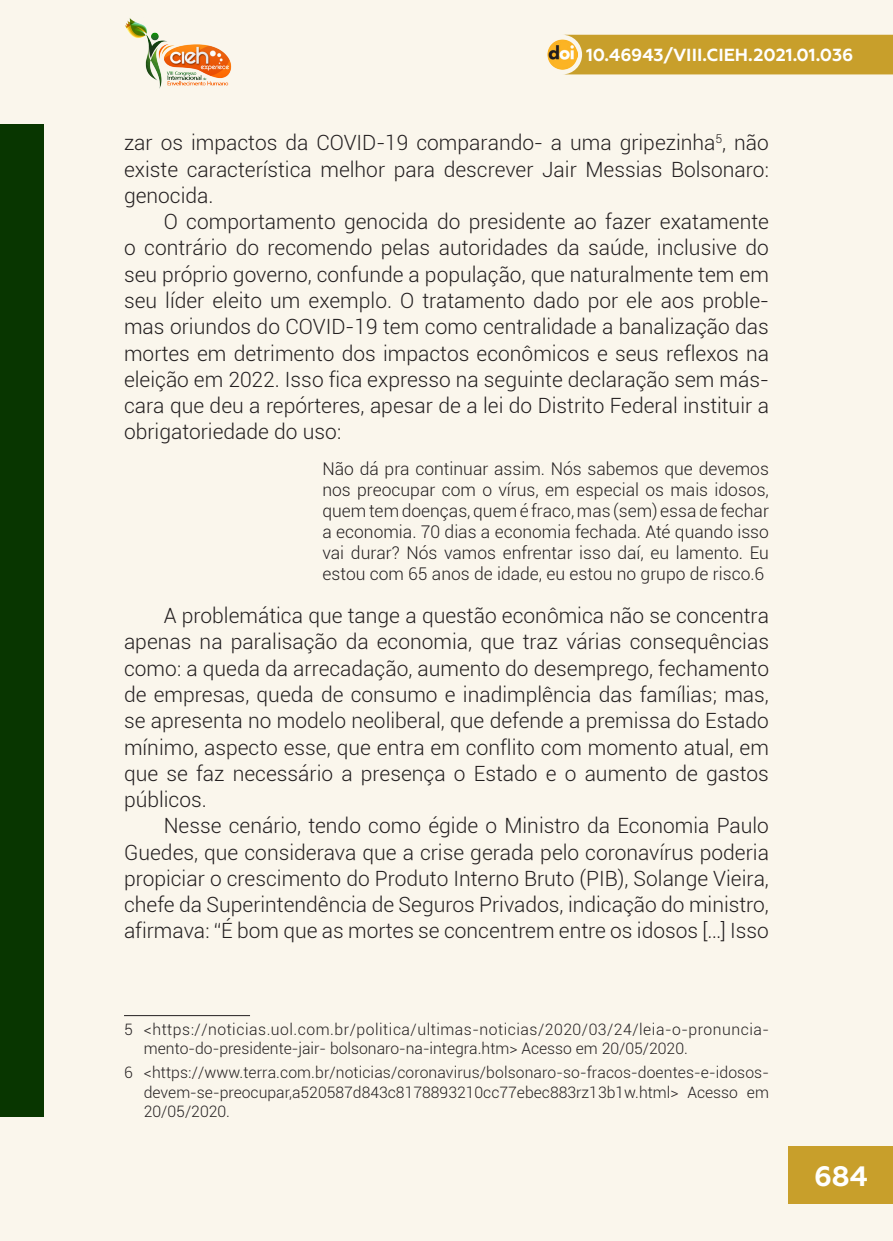
<style>
.page{position:relative;width:893px;height:1241px;background:#fff}
.page>*{position:absolute;margin:0;border:0;box-sizing:border-box;transform-origin:0 0}
.t1{font:700 28px "Geometria";color:#fff}
._7_CORPO{font:300 21px/26.2px "Roboto";color:#231f20;text-align:justify}
._8_CITACAO{font:300 17.5px/21px "Roboto";color:#231f20;text-align:justify}
.t2{font:700 17.5px "Geometria";color:#fff}
._14_RODAPE{font:300 15.75px/19.2px "Roboto";color:#231f20;text-align:justify}
._14_RODAPE-2{font:300 15.75px/19.2px "Roboto";letter-spacing:.03em;color:#231f20}
</style>
<div class="page">
<div style="left:0;top:0;width:893px;height:1240px;background:#faf6ec"></div>
<div style="left:0;top:124px;width:44px;height:992px;background:#083600"></div>
<hr style="left:124px;top:1014px;width:126px;height:1px;background:#231f20">
<div style="left:562px;top:35px;width:331px;height:39px;background:#c89f2b"></div>
<img style="left:547px;top:40px;width:30px;height:29px">
<div style="left:789px;top:1145px;width:104px;height:58px;background:#c89f2b"></div>
<img style="left:125px;top:18px;width:107px;height:71px">
<p class="t2" style="left:586px;top:45px;width:269px">10.46943/VIII.CIEH.2021.01.036</p>
<p class="_7_CORPO" style="left:124px;top:129px;width:646px">zar os impactos da COVID-19 comparando- a uma gripezinha<sup>5</sup>, não existe característica melhor para descrever Jair Messias Bolsonaro: genocida.</p>
<p class="_7_CORPO" style="left:124px;top:208px;width:646px;text-indent:40px">O comportamento genocida do presidente ao fazer exatamente o contrário do recomendo pelas autoridades da saúde, inclusive do seu próprio governo, confunde a população, que naturalmente tem em seu líder eleito um exemplo. O tratamento dado por ele aos proble&shy;mas oriundos do COVID-19 tem como centralidade a banalização das mortes em detrimento dos impactos econômicos e seus reflexos na eleição em 2022. Isso fica expresso na seguinte declaração sem más&shy;cara que deu a repórteres, apesar de a lei do Distrito Federal instituir a obrigatoriedade do uso:</p>
<p class="_8_CITACAO" style="left:322px;top:458px;width:448px">Não dá pra continuar assim. Nós sabemos que devemos nos preocupar com o vírus, em especial os mais idosos, quem tem doenças, quem é fraco, mas (sem) essa de fechar a economia. 70 dias a economia fechada. Até quando isso vai durar? Nós vamos enfrentar isso daí, eu lamento. Eu estou com 65 anos de idade, eu estou no grupo de risco.6</p>
<p class="_7_CORPO" style="left:124px;top:601px;width:646px;text-indent:40px">A problemática que tange a questão econômica não se concentra apenas na paralisação da economia, que traz várias consequências como: a queda da arrecadação, aumento do desemprego, fechamento de empresas, queda de consumo e inadimplência das famílias; mas, se apresenta no modelo neoliberal, que defende a premissa do Estado mínimo, aspecto esse, que entra em conflito com momento atual, em que se faz necessário a presença o Estado e o aumento de gastos públicos.</p>
<p class="_7_CORPO" style="left:124px;top:811px;width:646px;text-indent:40px">Nesse cenário, tendo como égide o Ministro da Economia Paulo Guedes, que considerava que a crise gerada pelo coronavírus poderia propiciar o crescimento do Produto Interno Bruto (PIB), Solange Vieira, chefe da Superintendência de Seguros Privados, indicação do ministro, afirmava: “É bom que as mortes se concentrem entre os idosos […] Isso</p>
<p class="_14_RODAPE-2" style="left:144px;top:1018px;width:627px;text-indent:-20px">5 &lt;https://noticias.uol.com.br/politica/ultimas-noticias/2020/03/24/leia-o-pronuncia&shy;mento-do-presidente-jair- bolsonaro-na-integra.htm&gt; Acesso em 20/05/2020.</p>
<p class="_14_RODAPE" style="left:144px;top:1062px;width:627px;text-indent:-20px">6 &lt;https://www.terra.com.br/noticias/coronavirus/bolsonaro-so-fracos-doentes-e-idosos&shy;devem-se-preocupar,a520587d843c8178893210cc77ebec883rz13b1w.html&gt; Acesso em 20/05/2020.</p>
<h1 class="t1" style="left:814px;top:1158px;width:55px">684</h1>
</div>
